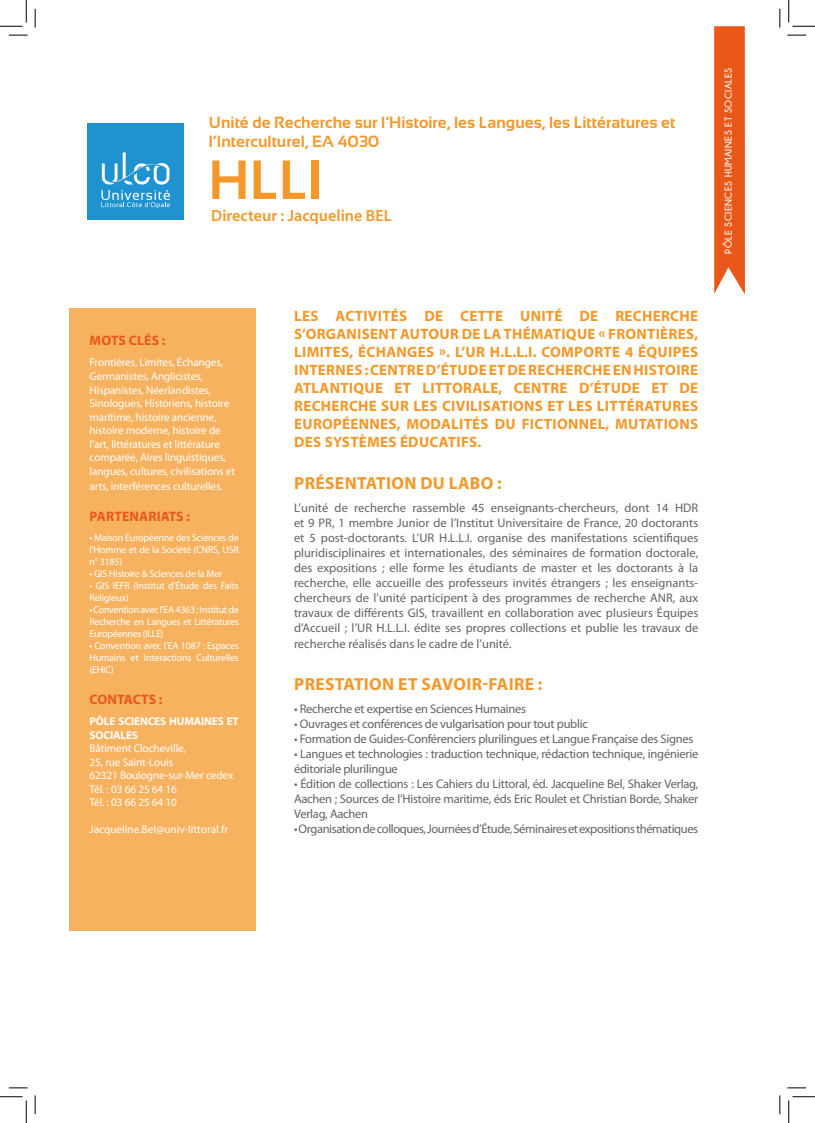
<style>
.page{position:relative;width:815px;height:1123px;background:#fff}
.page>*{position:absolute;margin:0;border:0;box-sizing:border-box;transform-origin:0 0}
.t1{font:700 55px "Sansation";color:#f49829}
.t2{font:700 17.5px "Myriad Pro";letter-spacing:.02em;color:#f49829}
.t3{font:700 16.25px/19.5px "Sansation";color:#f49829}
.t4{font:600 16.25px "Myriad Pro";color:#f49829}
.t5{font:700 15px/18px "Myriad Pro";letter-spacing:.02em;color:#f49829;text-align:justify}
.t6{font:700 13.75px "Myriad Pro";letter-spacing:.01em;color:#e95818}
.t7{font:12.5px/15px "Myriad Pro";letter-spacing:-.02em;color:#636366;text-align:justify}
.t8{font:12.5px "Myriad Pro";color:#636366}
.t9{font:11.25px/13.5px "Myriad Pro";letter-spacing:-.01em;color:#fff}
.t10{font:700 11.25px/13.5px "Myriad Pro";letter-spacing:-.01em;color:#fff}
.t11{font:10px/12px "Myriad Pro";letter-spacing:-.02em;color:#fff;text-align:justify}
.t12{font:700 10px "Champagne&Limousines";letter-spacing:.05em;color:#fff}
</style>
<div class="page">
<div style="left:69px;top:308px;width:187px;height:622px;background:#f7b25f"></div>
<div style="left:87px;top:124px;width:97px;height:96px;background:#1f93d0"></div>
<svg style="left:101px;top:190px;width:69px;height:18px"></svg>
<svg style="left:102px;top:152px;width:67px;height:32px"></svg>
<svg style="left:714px;top:26px;width:30px;height:268px;background:#ea6227"></svg>
<svg style="left:9px;top:34px;width:19px;height:2px"></svg>
<svg style="left:787px;top:34px;width:18px;height:2px"></svg>
<svg style="left:9px;top:1087px;width:19px;height:1px"></svg>
<svg style="left:787px;top:1087px;width:18px;height:1px"></svg>
<svg style="left:34px;top:9px;width:2px;height:19px"></svg>
<svg style="left:34px;top:1095px;width:2px;height:19px"></svg>
<svg style="left:779px;top:9px;width:1px;height:19px"></svg>
<svg style="left:779px;top:1095px;width:1px;height:19px"></svg>
<svg style="left:0;top:0;width:27px;height:27px"></svg>
<svg style="left:0;top:1096px;width:27px;height:27px"></svg>
<svg style="left:788px;top:0;width:26px;height:27px"></svg>
<svg style="left:788px;top:1096px;width:26px;height:27px"></svg>
<p class="t3" style="left:209px;top:112px;width:468px">Unité de Recherche sur l’Histoire, les Langues, les Littératures et l’Interculturel, EA 4030</p>
<p class="t1" style="left:208px;top:149px;width:116px">HLLI</p>
<p class="t4" style="left:211px;top:205px;width:182px">Directeur : Jacqueline BEL</p>
<p class="t6" style="left:90px;top:332px;width:77px">MOTS CLÉS :</p>
<p class="t9" style="left:89px;top:356px;width:147px">Frontières, Limites, Échanges,<br>Germanistes, Anglicistes,<br>Hispanistes, Néerlandistes,<br>Sinologues, Historiens, histoire maritime, histoire ancienne, histoire moderne, histoire de l’art, littératures et littérature comparée, Aires linguistiques, langues, cultures, civilisations et</p>
<p class="t9" style="left:89px;top:479px;width:135px">arts, interférences culturelles.</p>
<p class="t6" style="left:90px;top:507px;width:102px">PARTENARIATS :</p>
<p class="t11" style="left:89px;top:531px;width:151px">• Maison Européenne des Sciences de l’Homme et de la Société (CNRS, USR n° 3185)</p>
<p class="t11" style="left:89px;top:567px;width:134px">• GIS Histoire &amp; Sciences de la Mer</p>
<p class="t11" style="left:89px;top:579px;width:151px">• GIS IEFR (Institut d’Étude des Faits<br>Religieux)</p>
<p class="t11" style="left:89px;top:603px;width:151px">• Convention avec l’EA 4363 : Institut de Recherche en Langues et Littératures Européennes (ILLE)</p>
<p class="t11" style="left:89px;top:639px;width:151px">• Convention avec l’EA 1087 : Espaces Humains et Interactions Culturelles (EHIC)</p>
<p class="t6" style="left:90px;top:690px;width:74px">CONTACTS :</p>
<p class="t10" style="left:89px;top:714px;width:151px">PÔLE SCIENCES HUMAINES ET<br>SOCIALES</p>
<p class="t9" style="left:89px;top:741px;width:98px">Bâtiment Clocheville,</p>
<p class="t9" style="left:89px;top:755px;width:85px">25, rue Saint-Louis</p>
<p class="t9" style="left:89px;top:768px;width:145px">62321 Boulogne-sur-Mer cedex</p>
<p class="t9" style="left:89px;top:782px;width:89px">Tél. : 03 66 25 64 16</p>
<p class="t9" style="left:89px;top:795px;width:89px">Tél. : 03 66 25 64 10</p>
<p class="t9" style="left:89px;top:822px;width:140px">Jacqueline.Bel@univ-littoral.fr</p>
<p class="t5" style="left:294px;top:306px;width:405px">LES ACTIVITÉS DE CETTE UNITÉ DE RECHERCHE S’ORGANISENT AUTOUR DE LA THÉMATIQUE « FRONTIÈRES, LIMITES, ÉCHANGES ». L’UR H.L.L.I. COMPORTE 4 ÉQUIPES INTERNES : CENTRE D’ÉTUDE ET DE RECHERCHE EN HISTOIRE ATLANTIQUE ET LITTORALE, CENTRE D’ÉTUDE ET DE RECHERCHE SUR LES CIVILISATIONS ET LES LITTÉRATURES EUROPÉENNES, MODALITÉS DU FICTIONNEL, MUTATIONS DES SYSTÈMES ÉDUCATIFS.</p>
<p class="t2" style="left:294px;top:472px;width:209px">PRÉSENTATION DU LABO :</p>
<p class="t7" style="left:294px;top:500px;width:405px">L’unité de recherche rassemble 45 enseignants-chercheurs, dont 14 HDR et 9 PR, 1 membre Junior de l’Institut Universitaire de France, 20 doctorants et 5 post-doctorants. L’UR H.L.L.I. organise des manifestations scientifiques pluridisciplinaires et internationales, des séminaires de formation doctorale, des expositions ; elle forme les étudiants de master et les doctorants à la recherche, elle accueille des professeurs invités étrangers ; les enseignants&shy;chercheurs de l’unité participent à des programmes de recherche ANR, aux travaux de différents GIS, travaillent en collaboration avec plusieurs Équipes d’Accueil ; l’UR H.L.L.I. édite ses propres collections et publie les travaux de</p>
<p class="t8" style="left:294px;top:636px;width:219px">recherche réalisés dans le cadre de l’unité.</p>
<p class="t2" style="left:294px;top:673px;width:249px">PRESTATION ET SAVOIR-FAIRE :</p>
<p class="t7" style="left:294px;top:701px;width:233px">• Recherche et expertise en Sciences Humaines</p>
<p class="t7" style="left:294px;top:716px;width:295px">• Ouvrages et conférences de vulgarisation pour tout public</p>
<p class="t7" style="left:294px;top:731px;width:401px">• Formation de Guides-Conférenciers plurilingues et Langue Française des Signes</p>
<p class="t7" style="left:294px;top:746px;width:405px">• Langues et technologies : traduction technique, rédaction technique, ingénierie éditoriale plurilingue</p>
<p class="t7" style="left:294px;top:776px;width:405px">• Édition de collections : Les Cahiers du Littoral, éd. Jacqueline Bel, Shaker Verlag, Aachen ; Sources de l’Histoire maritime, éds Eric Roulet et Christian Borde, Shaker Verlag, Aachen</p>
<p class="t7" style="left:294px;top:821px;width:405px">• Organisation de colloques, Journées d’Étude, Séminaires et expositions thématiques</p>
<p class="t12" style="left:722px;top:254px;width:187px;rotate:-90deg">PÔLE SCIENCES HUMAINES ET SOCIALES</p>
</div>
